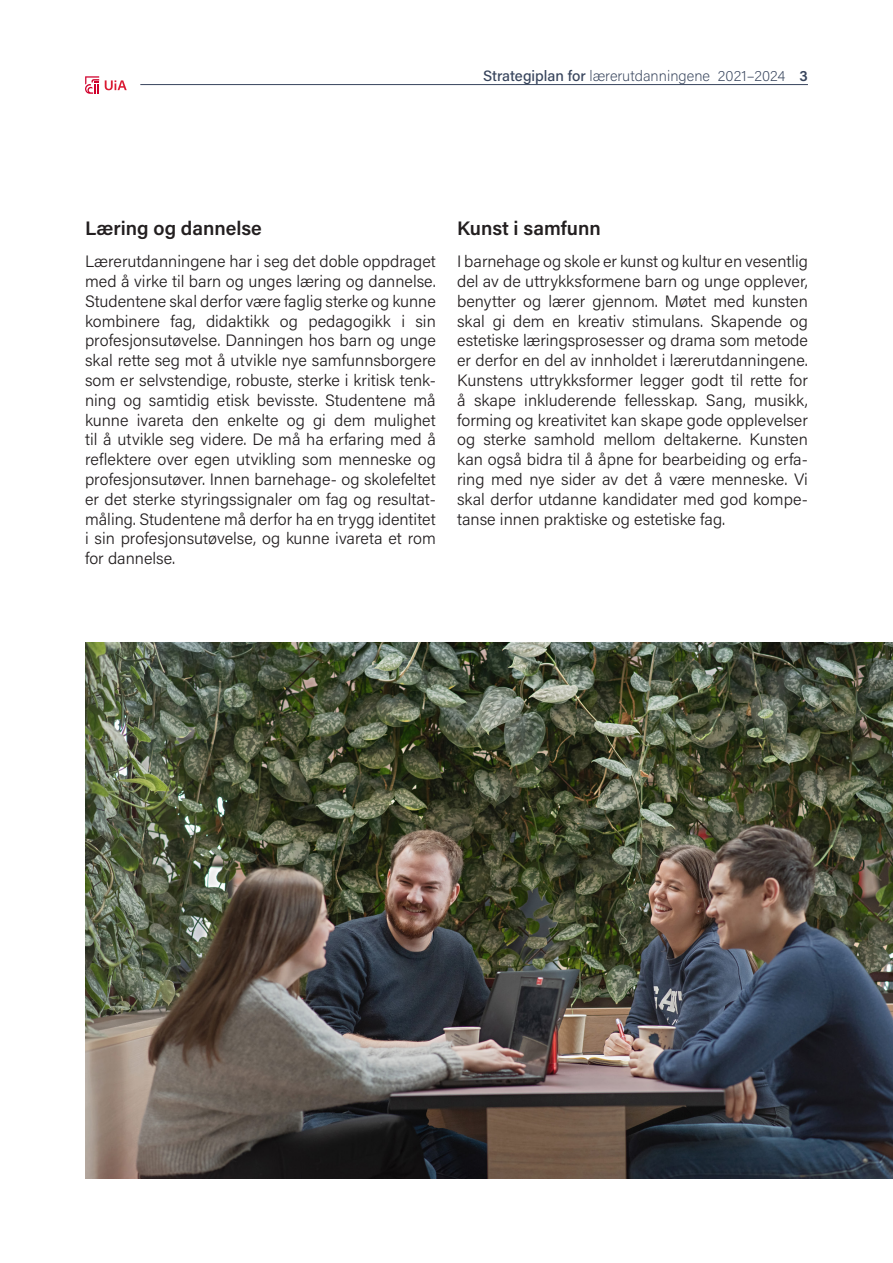
<style>
.page{position:relative;width:893px;height:1263px;background:#fff}
.page>*{position:absolute;margin:0;border:0;box-sizing:border-box;transform-origin:0 0}
.Tittel3{font:600 19.5px "Acumin Pro";color:#231f20}
.Brødtekst{font:300 16.5px/19.8px "Acumin Pro";color:#231f20;text-align:justify}
.t1{font:200 15px "Acumin Pro";color:#37445c}
.s1{font-weight:500}
.s2{font-weight:600}
</style>
<div class="page">
<hr style="left:140px;top:84px;width:668px;height:1px;background:#37445c">
<svg style="left:105px;top:80px;width:22px;height:10px"></svg>
<svg style="left:85px;top:76px;width:14px;height:18px"></svg>
<img style="left:85px;top:642px;width:808px;height:537px">
<p class="t1" style="left:483px;top:65px;width:326px"><span class="s1">Strategiplan for</span> lærerutdanningene 2021–2024 <span class="s2">3</span></p>
<p class="Tittel3" style="left:85px;top:214px;width:178px">Læring og dannelse</p>
<p class="Brødtekst" style="left:85px;top:251px;width:352px">Lærerutdanningene har i seg det doble oppdraget med å virke til barn og unges læring og dannelse.<br>Studentene skal derfor være faglig sterke og kunne kombinere fag, didaktikk og pedagogikk i sin profesjonsutøvelse. Danningen hos barn og unge skal rette seg mot å utvikle nye samfunnsborgere som er selvstendige, robuste, sterke i kritisk tenk&shy;ning og samtidig etisk bevisste. Studentene må kunne ivareta den enkelte og gi dem mulighet til å utvikle seg videre. De må ha erfaring med å reflektere over egen utvikling som menneske og profesjonsutøver. Innen barnehage- og skolefeltet er det sterke styringssignaler om fag og resultat&shy;måling. Studentene må derfor ha en trygg identitet i sin profesjonsutøvelse, og kunne ivareta et rom for dannelse.</p>
<p class="Tittel3" style="left:457px;top:214px;width:145px">Kunst i samfunn</p>
<p class="Brødtekst" style="left:457px;top:251px;width:352px">I barnehage og skole er kunst og kultur en vesentlig del av de uttrykksformene barn og unge opplever, benytter og lærer gjennom. Møtet med kunsten skal gi dem en kreativ stimulans. Skapende og estetiske læringsprosesser og drama som metode er derfor en del av innholdet i lærerutdanningene.<br>Kunstens uttrykksformer legger godt til rette for å skape inkluderende fellesskap. Sang, musikk, forming og kreativitet kan skape gode opplevelser og sterke samhold mellom deltakerne. Kunsten kan også bidra til å åpne for bearbeiding og erfa&shy;ring med nye sider av det å være menneske. Vi skal derfor utdanne kandidater med god kompe&shy;tanse innen praktiske og estetiske fag.</p>
</div>
